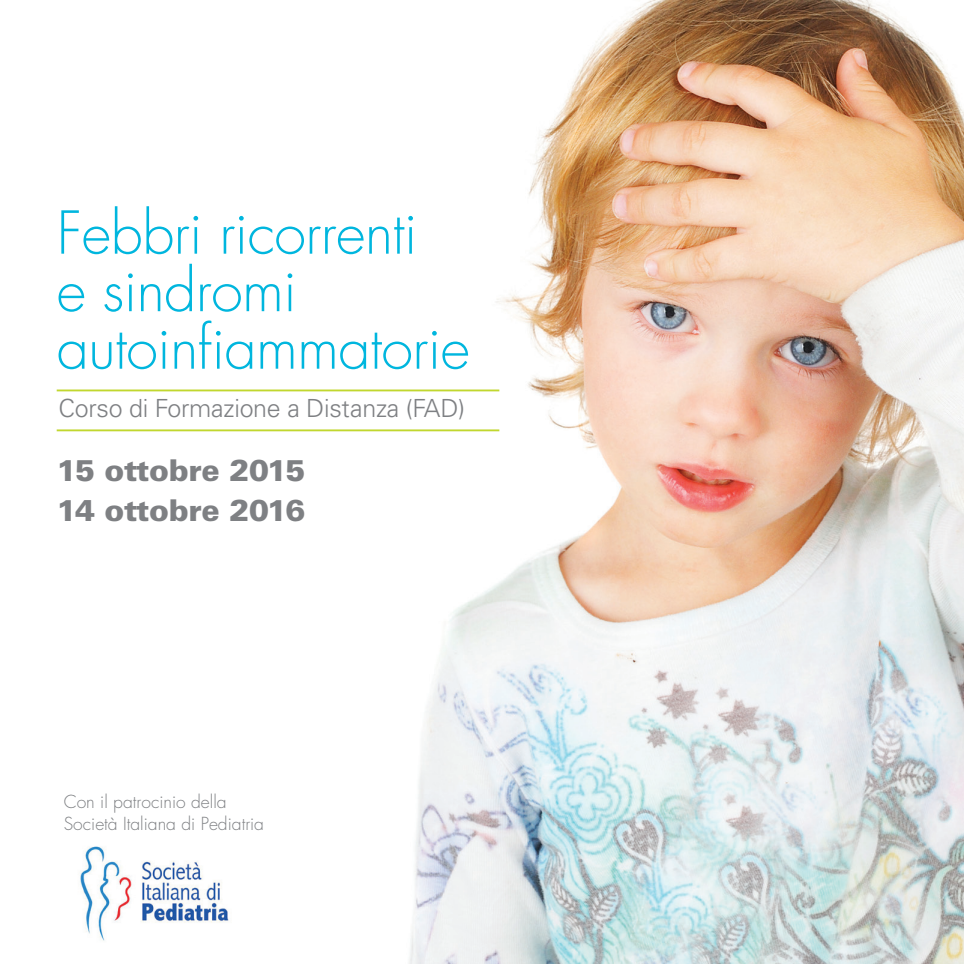
<style>
.page{position:relative;width:964px;height:964px;background:#fff}
.page>*{position:absolute;margin:0;border:0;box-sizing:border-box;transform-origin:0 0}
.t1{font:300 57.5px "Futura";letter-spacing:-.01em;color:#00b6de}
.t2{font:900 30px "Univers";letter-spacing:-.01em;color:#7e8083}
.t3{font:300 25px "Univers";letter-spacing:-.01em;color:#7e8083}
.t4{font:300 17.5px "Futura";color:#7e8083}
</style>
<div class="page">
<img style="left:383px;top:0;width:581px;height:964px">
<hr style="left:57px;top:389px;width:442px;height:2px;background:#c1d72f">
<hr style="left:57px;top:429px;width:442px;height:2px;background:#c1d72f">
<img style="left:80px;top:846px;width:149px;height:95px">
<p class="t1" style="left:57px;top:198px;width:362px">Febbri ricorrenti</p>
<p class="t1" style="left:57px;top:255px;width:241px">e sindromi</p>
<p class="t1" style="left:57px;top:313px;width:415px">autoinfiammatorie</p>
<p class="t3" style="left:58px;top:393px;width:408px">Corso di Formazione a Distanza (FAD)</p>
<p class="t2" style="left:57px;top:451px;width:250px">15 ottobre 2015</p>
<p class="t2" style="left:57px;top:491px;width:250px">14 ottobre 2016</p>
<p class="t4" style="left:64px;top:791px;width:164px">Con il patrocinio della</p>
<p class="t4" style="left:64px;top:813px;width:202px">Società Italiana di Pediatria</p>
</div>
